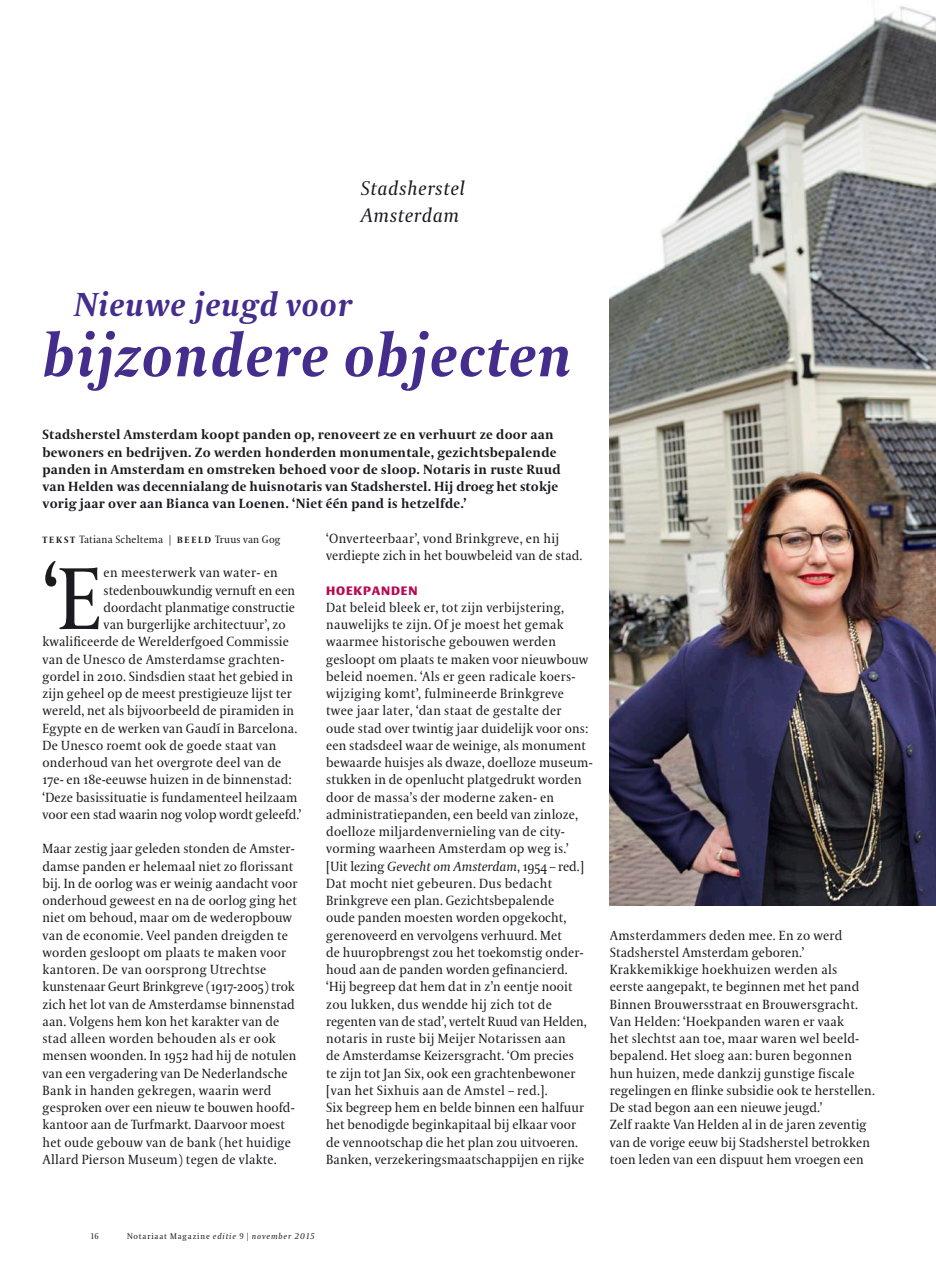
<style>
.page{position:relative;width:936px;height:1263px;background:#fff}
.page>*{position:absolute;margin:0;border:0;box-sizing:border-box;transform-origin:0 0}
.t1{font:87.3px "VPRO Coranto";color:#1a1a1f}
.t2{font:italic 700 60px "VPRO Coranto";letter-spacing:.02em;color:#442d8c}
.t3{font:italic 700 33px "VPRO Coranto";letter-spacing:.02em;color:#442d8c}
.t4{font:italic 19.5px/27px "VPRO Coranto";letter-spacing:.03em;color:#1a1a1f}
.t5{font:13.2px/17.2px "VPRO Coranto";letter-spacing:.01em;color:#1a1a1f}
.t6{font:700 13.2px/17.2px "VPRO Coranto";letter-spacing:.02em;color:#1a1a1f}
.t7{font:700 12px "VPRO Vesta";letter-spacing:.07em;color:#b80852}
.t8{font:10.5px "VPRO Coranto";letter-spacing:.02em;color:#1a1a1f}
.t9{font:italic 8.25px "VPRO Coranto";letter-spacing:.1em;color:#1a1a1f}
.t10{font:8.25px "VPRO Coranto Cn";color:#1a1a1f}
.s1{font-weight:700;font-size:9px}
.s2{font-style:italic}
.s3{font-style:normal}
.s4{font-family:"VPRO Coranto Cn";font-style:normal}
</style>
<div class="page">
<img style="left:609px;top:6px;width:326px;height:899px">
<h3 class="t4" style="left:361px;top:175px;width:106px">Stadsherstel<br>Amsterdam</h3>
<h3 class="t3" style="left:74px;top:284px;width:279px">Nieuwe jeugd voor</h3>
<h2 class="t2" style="left:43px;top:318px;width:530px">bijzondere objecten</h2>
<p class="t6" style="left:43px;top:426px;width:519px">Stadsherstel Amsterdam koopt panden op, renoveert ze en verhuurt ze door aan bewoners en bedrijven. Zo werden honderden monumentale, gezichtsbepalende panden in Amsterdam en omstreken behoed voor de sloop. Notaris in ruste Ruud van Helden was decennialang de huisnotaris van Stadsherstel. Hij droeg het stokje vorig jaar over aan Bianca van Loenen. ‘Niet één pand is hetzelfde.’</p>
<p class="t8" style="left:43px;top:533px;width:142px"><span class="s1">T E K S T</span> Tatiana Scheltema | <span class="s1">beel</span></p>
<p class="t8" style="left:204px;top:533px;width:78px"><span class="s1">d</span> Truus van Gog</p>
<p class="t5" style="left:326px;top:530px;width:258px">‘Onverteerbaar’, vond Brinkgreve, en hij verdiepte zich in het bouwbeleid van de stad.</p>
<p class="t7" style="left:326px;top:585px;width:93px">HOEKPANDEN</p>
<p class="t5" style="left:326px;top:599px;width:268px">Dat beleid bleek er, tot zijn verbijstering, nauwelijks te zijn. Of je moest het gemak waarmee historische gebouwen werden gesloopt om plaats te maken voor nieuwbouw beleid noemen. ‘Als er geen radicale koers&shy;wijziging komt’, fulmineerde Brinkgreve twee jaar later, ‘dan staat de gestalte der oude stad over twintig jaar duidelijk voor ons: een stadsdeel waar de weinige, als monument bewaarde huisjes als dwaze, doelloze museum&shy;stukken in de openlucht platgedrukt worden door de massa’s der moderne zaken- en administratiepanden, een beeld van zinloze, doelloze miljardenvernieling van de city-- vorming waarheen Amsterdam op weg is.’ [Uit lezing <span class="s2">Gevecht om Amsterdam</span>, 1954 – red.] Dat mocht niet gebeuren. Dus bedacht Brinkgreve een plan. Gezichtsbepalende<br>oude panden moesten worden opgekocht, gerenoveerd en vervolgens verhuurd. Met<br>de huuropbrengst zou het toekomstig onder&shy;houd aan de panden worden gefinancierd.<br>‘Hij begreep dat hem dat in z’n eentje nooit zou lukken, dus wendde hij zich tot de regenten van de stad’, vertelt Ruud van Helden, notaris in ruste bij Meijer Notarissen aan<br>de Amsterdamse Keizersgracht. ‘Om precies<br>te zijn tot Jan Six, ook een grachtenbewoner [van het Sixhuis aan de Amstel – red.].<br>Six begreep hem en belde binnen een halfuur het benodigde beginkapitaal bij elkaar voor de vennootschap die het plan zou uitvoeren.<br>Banken, verzekeringsmaatschappijen en rijke</p>
<h1 class="t1" style="left:43px;top:547px;width:62px">‘E</h1>
<p class="t5" style="left:104px;top:564px;width:176px">en meesterwerk van water- en</p>
<p class="t5" style="left:104px;top:581px;width:193px">stedenbouwkundig vernuft en een</p>
<p class="t5" style="left:104px;top:599px;width:193px">doordacht planmatige constructie</p>
<p class="t5" style="left:104px;top:616px;width:184px">van burgerlijke architectuur’, zo</p>
<p class="t5" style="left:43px;top:633px;width:248px">kwalificeerde de Werelderfgoed Commissie</p>
<p class="t5" style="left:43px;top:650px;width:243px">van de Unesco de Amsterdamse grachten-</p>
<p class="t5" style="left:43px;top:668px;width:252px">gordel in 2010. Sindsdien staat het gebied in</p>
<p class="t5" style="left:43px;top:685px;width:251px">zijn geheel op de meest prestigieuze lijst ter</p>
<p class="t5" style="left:43px;top:702px;width:253px">wereld, net als bijvoorbeeld de piramiden in</p>
<p class="t5" style="left:43px;top:719px;width:256px">Egypte en de werken van Gaudí in Barcelona.</p>
<p class="t5" style="left:43px;top:737px;width:235px">De Unesco roemt ook de goede staat van</p>
<p class="t5" style="left:43px;top:754px;width:240px">onderhoud van het overgrote deel van de</p>
<p class="t5" style="left:43px;top:771px;width:250px">17e- en 18e-eeuwse huizen in de binnenstad:</p>
<p class="t5" style="left:43px;top:788px;width:256px">‘Deze basissituatie is fundamenteel heilzaam</p>
<p class="t5" style="left:43px;top:806px;width:260px">voor een stad waarin nog volop wordt geleefd.’</p>
<p class="t5" style="left:43px;top:840px;width:256px">Maar zestig jaar geleden stonden de Amster&shy;damse panden er helemaal niet zo florissant bij. In de oorlog was er weinig aandacht voor onderhoud geweest en na de oorlog ging het niet om behoud, maar om de wederopbouw van de economie. Veel panden dreigden te worden gesloopt om plaats te maken voor kantoren. De van oorsprong Utrechtse kunstenaar Geurt Brinkgreve (1917-2005) trok zich het lot van de Amsterdamse binnenstad aan. Volgens hem kon het karakter van de stad alleen worden behouden als er ook mensen woonden. In 1952 had hij de notulen van een vergadering van De Nederlandsche Bank in handen gekregen, waarin werd gesproken over een nieuw te bouwen hoofd&shy;kantoor aan de Turfmarkt. Daarvoor moest het oude gebouw van de bank (het huidige Allard Pierson Museum) tegen de vlakte.</p>
<p class="t5" style="left:609px;top:926px;width:266px">Amsterdammers deden mee. En zo werd Stadsherstel Amsterdam geboren.’ Krakkemikkige hoekhuizen werden als<br>eerste aangepakt, te beginnen met het pand Binnen Brouwersstraat en Brouwersgracht.<br>Van Helden: ‘Hoekpanden waren er vaak<br>het slechtst aan toe, maar waren wel beeld&shy;bepalend. Het sloeg aan: buren begonnen hun huizen, mede dankzij gunstige fiscale regelingen en flinke subsidie ook te herstellen.<br>De stad begon aan een nieuwe jeugd.’<br>Zelf raakte Van Helden al in de jaren zeventig van de vorige eeuw bij Stadsherstel betrokken toen leden van een dispuut hem vroegen een</p>
<p class="t10" style="left:91px;top:1231px;width:9px">16</p>
<p class="t9" style="left:127px;top:1231px;width:189px"><span class="s3">Notariaat Magazine</span> editie <span class="s4">9 |</span> november 2015</p>
</div>
